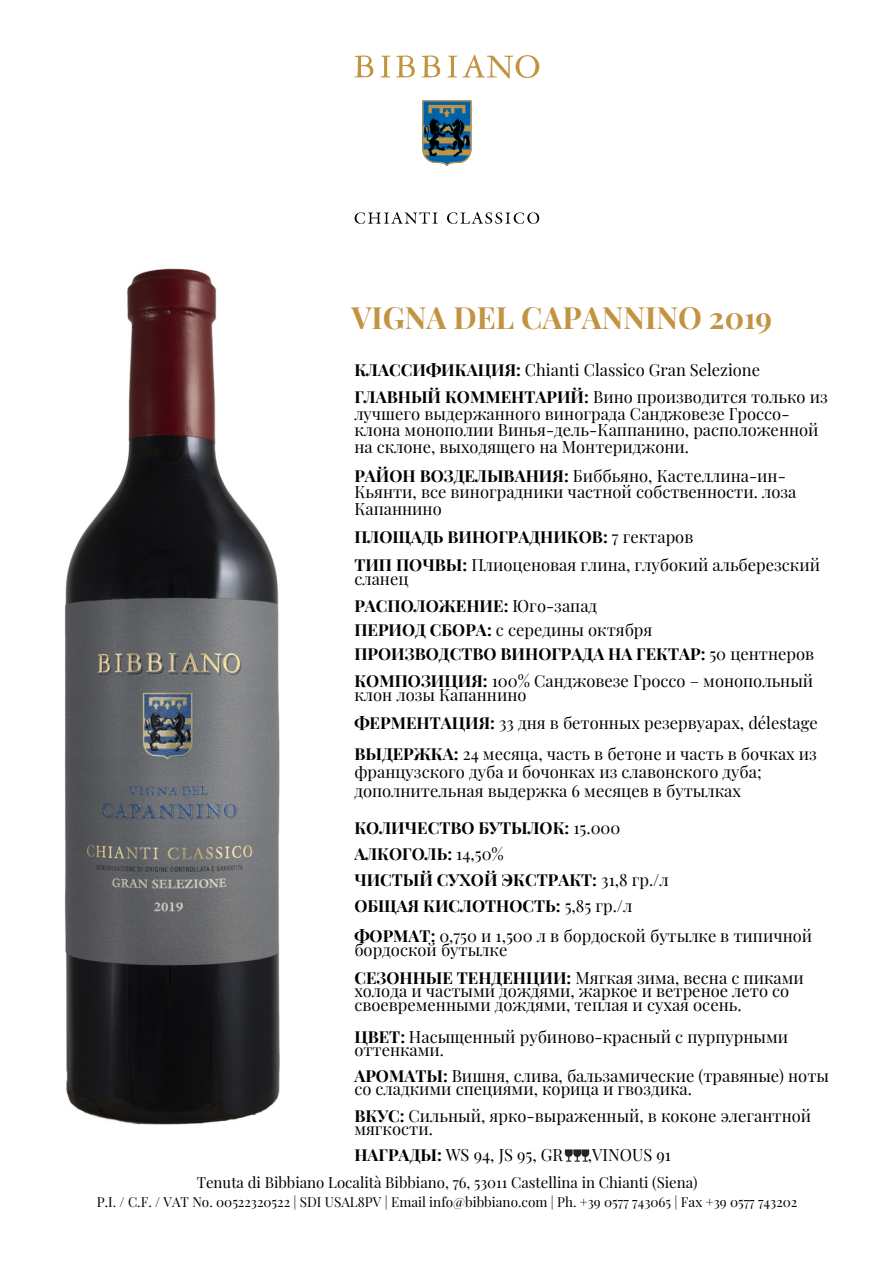
<style>
.page{position:relative;width:894px;height:1264px;background:#fff}
.page>*{position:absolute;margin:0;border:0;box-sizing:border-box;transform-origin:0 0}
.t1{font:700 30px "Playfair Display SC";color:#c29441}
.t2{font:16.5px/16.5px "Playfair Display";color:#000}
.t3{font:700 16.5px/26px "Playfair Display";color:#000}
.t4{font:15px "Playfair Display";color:#000}
.t5{font:13.5px "Playfair Display";color:#000}
.s1{font-weight:700}
.s2{font-weight:400}
</style>
<div class="page">
<svg style="left:354px;top:212px;width:83px;height:12px"></svg>
<svg style="left:447px;top:212px;width:92px;height:12px"></svg>
<svg style="left:422px;top:100px;width:49px;height:66px;background:#456670"></svg>
<svg style="left:354px;top:55px;width:185px;height:24px"></svg>
<img style="left:64px;top:268px;width:216px;height:857px">
<svg style="left:564px;top:1149px;width:25px;height:12px"></svg>
<h1 class="t1" style="left:351px;top:297px;width:422px">VIGNA DEL CAPANNINO 2019</h1>
<p class="t2" style="left:354px;top:356px;width:475px;line-height:27px"><span class="s1">КЛАССИФИКАЦИЯ:</span> Chianti Classico Gran Selezione<br><span class="s1">ГЛАВНЫЙ КОММЕНТАРИЙ:</span> Вино производится только из</p>
<p class="t2" style="left:354px;top:405px;width:465px">лучшего выдержанного винограда Санджовезе Гроссо&shy;клона монополии Винья-дель-Каппанино, расположенной на склоне, выходящего на Монтериджони.</p>
<p class="t2" style="left:354px;top:466px;width:443px"><span class="s1">РАЙОН ВОЗДЕЛЫВАНИЯ:</span> Биббьяно, Кастеллина-ин-<br>Кьянти, все виноградники частной собственности. лоза<br>Капаннино</p>
<p class="t2" style="left:354px;top:522px;width:467px;line-height:28px"><span class="s1">ПЛОЩАДЬ ВИНОГРАДНИКОВ:</span> 7 гектаров<br><span class="s1">ТИП ПОЧВЫ:</span> Плиоценовая глина, глубокий альберезский</p>
<p class="t2" style="left:354px;top:565px;width:244px;line-height:26.8px">сланец<br><span class="s1">РАСПОЛОЖЕНИЕ:</span> Юго-запад</p>
<p class="t3" style="left:354px;top:617px;width:461px;line-height:23.7px">ПЕРИОД СБОРА: <span class="s2">с середины октября<br></span>ПРОИЗВОДСТВО ВИНОГРАДА НА ГЕКТАР: <span class="s2">50 центнеров</span></p>
<p class="t2" style="left:354px;top:673px;width:460px;line-height:14px"><span class="s1">КОМПОЗИЦИЯ:</span> 100% Санджовезе Гроссо – монопольный клон лозы Капаннино</p>
<p class="t2" style="left:354px;top:706px;width:465px;line-height:31.2px"><span class="s1">ФЕРМЕНТАЦИЯ:</span> 33 дня в бетонных резервуарах, délestage<br><span class="s1">ВЫДЕРЖКА:</span> 24 месяца, часть в бетоне и часть в бочках из</p>
<p class="t2" style="left:354px;top:762px;width:409px;line-height:18.5px">французского дуба и бочонках из славонского дуба; дополнительная выдержка 6 месяцев в бутылках</p>
<p class="t3" style="left:354px;top:814px;width:316px">КОЛИЧЕСТВО БУТЫЛОК: <span class="s2">15.000<br></span>АЛКОГОЛЬ: <span class="s2">14,50%<br></span>ЧИСТЫЙ СУХОЙ ЭКСТРАКТ: <span class="s2">31,8 гр./л<br></span>ОБЩАЯ КИСЛОТНОСТЬ: <span class="s2">5,85 гр./л</span></p>
<p class="t2" style="left:354px;top:928px;width:459px;line-height:13.8px"><span class="s1">ФОРМАТ:</span> 0,750 и 1,500 л в бордоской бутылке в типичной бордоской бутылке</p>
<p class="t2" style="left:354px;top:969px;width:451px;line-height:13.8px"><span class="s1">СЕЗОННЫЕ ТЕНДЕНЦИИ:</span> Мягкая зима, весна с пиками холода и частыми дождями, жаркое и ветреное лето со своевременными дождями, теплая и сухая осень.</p>
<p class="t2" style="left:354px;top:1029px;width:435px;line-height:13.2px"><span class="s1">ЦВЕТ:</span> Насыщенный рубиново-красный с пурпурными оттенками.</p>
<p class="t2" style="left:354px;top:1068px;width:476px;line-height:13.2px"><span class="s1">АРОМАТЫ:</span> Вишня, слива, бальзамические (травяные) ноты со сладкими специями, корица и гвоздика.</p>
<p class="t2" style="left:354px;top:1108px;width:458px;line-height:13.2px"><span class="s1">ВКУС:</span> Сильный, ярко-выраженный, в коконе элегантной мягкости.</p>
<p class="t2" style="left:354px;top:1145px;width:210px"><span class="s1">НАГРАДЫ:</span> WS 94, JS 95, GR</p>
<p class="t2" style="left:587px;top:1145px;width:85px">,VINOUS 91</p>
<p class="t4" style="left:197px;top:1171px;width:502px">Tenuta di Bibbiano Località Bibbiano, 76, 53011 Castellina in Chianti (Siena)</p>
<p class="t5" style="left:97px;top:1192px;width:701px">P.I. / C.F. / VAT No. 00522320522 | SDI USAL8PV | Email info@bibbiano.com | Ph. +39 0577 743065 | Fax +39 0577 743202</p>
</div>
